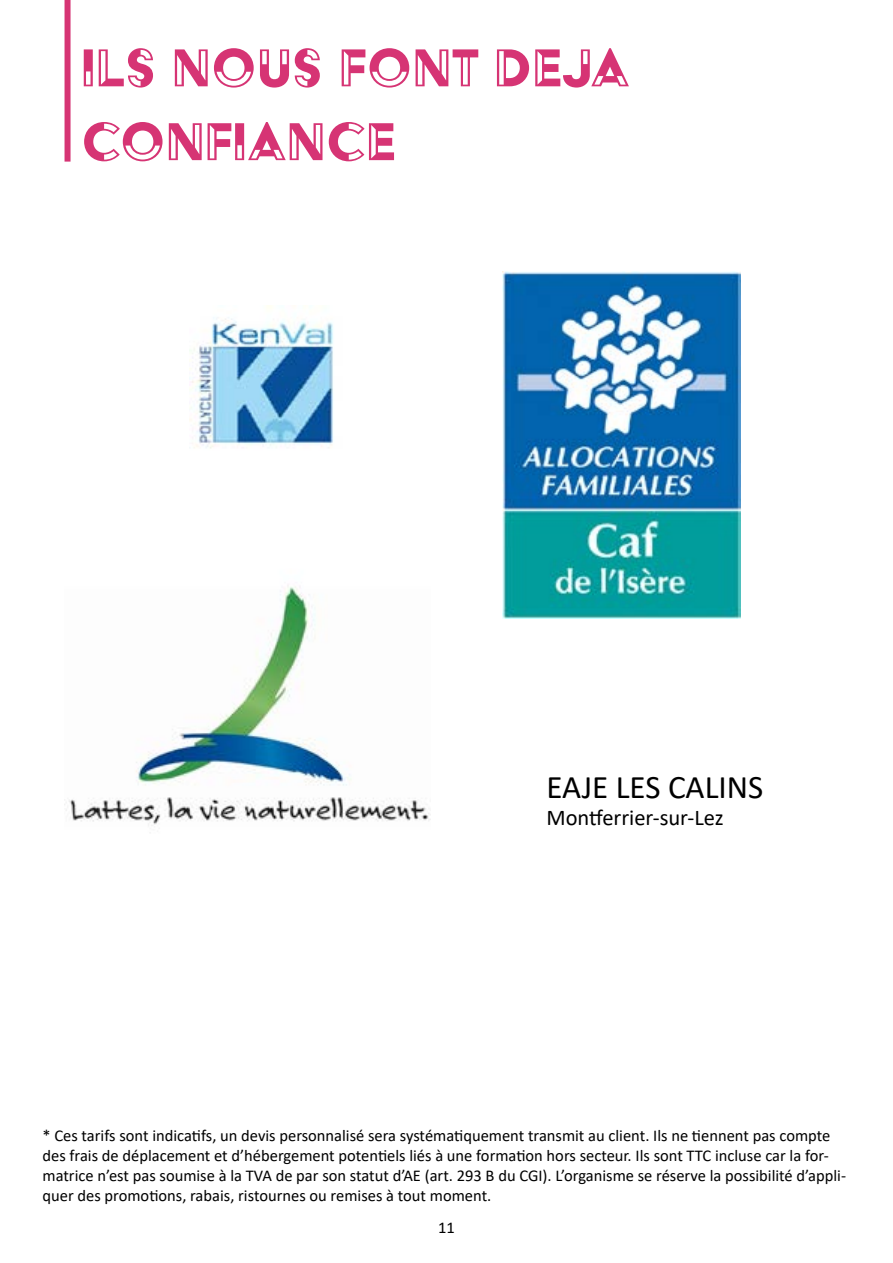
<style>
.page{position:relative;width:893px;height:1263px;background:#fff}
.page>*{position:absolute;margin:0;border:0;box-sizing:border-box;transform-origin:0 0}
.t1{font:61.5px/73.8px "Acier BAT Text Noir";color:#d63474}
.t2{font:33px "Calibri";color:#000}
.t3{font:22.5px "Calibri";color:#000}
.t4{font:16.5px/19.8px "Calibri";color:#000}
</style>
<div class="page">
<img style="left:189px;top:305px;width:145px;height:144px">
<img style="left:503px;top:271px;width:237px;height:348px">
<img style="left:66px;top:585px;width:365px;height:241px">
<div style="left:65px;top:0;width:6px;height:162px;background:#d63474"></div>
<h1 class="t1" style="left:81px;top:30px;width:551px">ILS NOUS FONT DEJA<br>CONFIANCE</h1>
<h2 class="t2" style="left:546px;top:764px;width:218px">EAJE LES CALINS</h2>
<h3 class="t3" style="left:546px;top:802px;width:179px">Montferrier-sur-Lez</h3>
<p class="t4" style="left:43px;top:1125px;width:805px">* Ces tarifs sont indicatifs, un devis personnalisé sera systématiquement transmit au client. Ils ne tiennent pas compte des frais de déplacement et d’hébergement potentiels liés à une formation hors secteur. Ils sont TTC incluse car la for&shy;matrice n’est pas soumise à la TVA de par son statut d’AE (art. 293 B du CGI). L’organisme se réserve la possibilité d’appli&shy;quer des promotions, rabais, ristournes ou remises à tout moment.</p>
<p class="t4" style="left:438px;top:1217px;width:18px">11</p>
</div>
